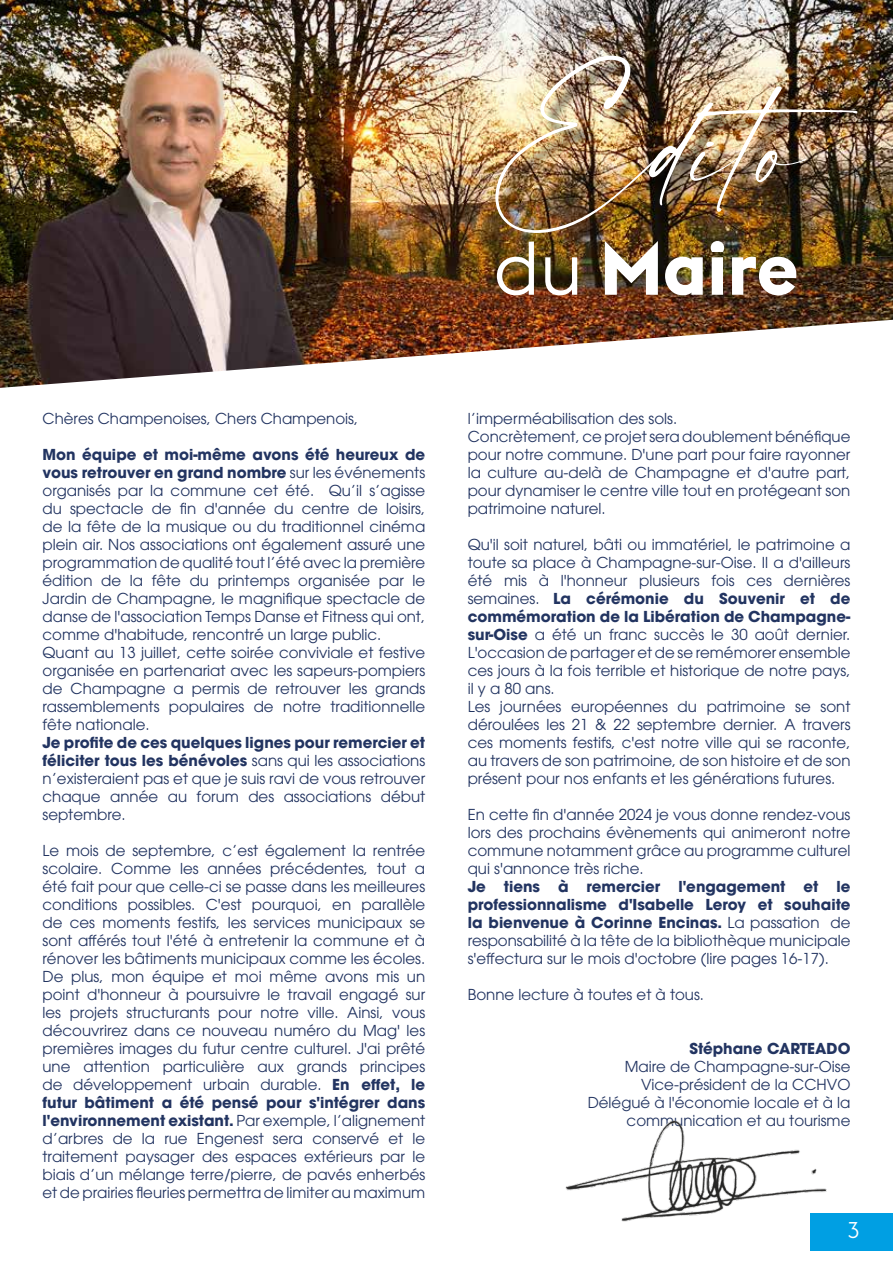
<style>
.page{position:relative;width:893px;height:1263px;background:#fff}
.page>*{position:absolute;margin:0;border:0;box-sizing:border-box;transform-origin:0 0}
.t1{font:109.8px "modernline Personal Use";color:#fff}
.t2{font:700 74.85px "Euclid Flex";letter-spacing:-.005em;color:#fff}
.t3{font:300 22.5px "Euclid Flex";color:#fff}
.t4{font:15px/18px "ITC Avant Garde Std";color:#223461;text-align:justify}
.t5{font:700 15px "ITC Avant Garde Std";color:#223461}
.s1{font-weight:300}
.s2{font-weight:700}
</style>
<div class="page">
<img style="left:0;top:0;width:893px;height:320px">
<div style="left:498px;top:58px;width:378px;height:194px;background:#000;opacity:.75"></div>
<img style="left:0;top:320px;width:889px;height:68px">
<img style="left:565px;top:1120px;width:262px;height:102px">
<div style="left:810px;top:1213px;width:83px;height:38px;background:#009fe3"></div>
<h1 class="t1" style="left:494px;top:89px;width:406px">Edito</h1>
<h2 class="t2" style="left:494px;top:225px;width:307px"><span class="s1">du</span> Maire</h2>
<p class="t4" style="left:43px;top:409px;width:317px">Chères Champenoises, Chers Champenois,</p>
<p class="t4" style="left:43px;top:445px;width:384px;text-align:left"><span class="s2">Mon équipe et moi-même avons été heureux de vous retrouver en grand nombre</span> sur les événements organisés par la commune cet été. Qu’il s’agisse du spectacle de fin d'année du centre de loisirs, de la fête de la musique ou du traditionnel cinéma plein air. Nos associations ont également assuré une programmation de qualité tout l’été avec la première édition de la fête du printemps organisée par le Jardin de Champagne, le magnifique spectacle de danse de l'association Temps Danse et Fitness qui ont, comme d'habitude, rencontré un large public.<br>Quant au 13 juillet, cette soirée conviviale et festive organisée en partenariat avec les sapeurs-pompiers de Champagne a permis de retrouver les grands rassemblements populaires de notre traditionnelle fête nationale.</p>
<p class="t4" style="left:43px;top:733px;width:384px"><span class="s2">Je profite de ces quelques lignes pour remercier et féliciter tous les bénévoles</span> sans qui les associations n’existeraient pas et que je suis ravi de vous retrouver chaque année au forum des associations début septembre.</p>
<p class="t4" style="left:43px;top:841px;width:384px">Le mois de septembre, c’est également la rentrée scolaire. Comme les années précédentes, tout a été fait pour que celle-ci se passe dans les meilleures conditions possibles. C'est pourquoi, en parallèle de ces moments festifs, les services municipaux se sont afférés tout l'été à entretenir la commune et à rénover les bâtiments municipaux comme les écoles.<br>De plus, mon équipe et moi même avons mis un point d'honneur à poursuivre le travail engagé sur les projets structurants pour notre ville. Ainsi, vous découvrirez dans ce nouveau numéro du Mag' les premières images du futur centre culturel. J'ai prêté une attention particulière aux grands principes de développement urbain durable. <span class="s2">En effet, le futur bâtiment a été pensé pour s'intégrer dans l'environnement existant.</span> Par exemple, l’alignement d’arbres de la rue Engenest sera conservé et le traitement paysager des espaces extérieurs par le biais d’un mélange terre/pierre, de pavés enherbés et de prairies fleuries permettra de limiter au maximum</p>
<p class="t4" style="left:468px;top:409px;width:384px;text-align:left">l’imperméabilisation des sols.<br>Concrètement, ce projet sera doublement bénéfique pour notre commune. D'une part pour faire rayonner la culture au-delà de Champagne et d'autre part, pour dynamiser le centre ville tout en protégeant son patrimoine naturel.</p>
<p class="t4" style="left:468px;top:535px;width:384px;text-align:left">Qu'il soit naturel, bâti ou immatériel, le patrimoine a toute sa place à Champagne-sur-Oise. Il a d'ailleurs été mis à l'honneur plusieurs fois ces dernières semaines. <span class="s2">La cérémonie du Souvenir et de commémoration de la Libération de Champagne&shy;sur-Oise</span> a été un franc succès le 30 août dernier.<br>L'occasion de partager et de se remémorer ensemble ces jours à la fois terrible et historique de notre pays, il y a 80 ans.<br>Les journées européennes du patrimoine se sont déroulées les 21 &amp; 22 septembre dernier. A travers ces moments festifs, c'est notre ville qui se raconte, au travers de son patrimoine, de son histoire et de son présent pour nos enfants et les générations futures.</p>
<p class="t4" style="left:468px;top:805px;width:384px">En cette fin d'année 2024 je vous donne rendez-vous lors des prochains évènements qui animeront notre commune notamment grâce au programme culturel qui s'annonce très riche.</p>
<p class="t4" style="left:468px;top:877px;width:384px"><span class="s2">Je tiens à remercier l'engagement et le professionnalisme d'Isabelle Leroy et souhaite la bienvenue à Corinne Encinas.</span> La passation de responsabilité à la tête de la bibliothèque municipale s'effectura sur le mois d'octobre (lire pages 16-17).</p>
<p class="t4" style="left:468px;top:985px;width:238px">Bonne lecture à toutes et à tous.</p>
<p class="t5" style="left:690px;top:1038px;width:162px">Stéphane CARTEADO</p>
<p class="t4" style="left:588px;top:1057px;width:264px;text-align:right">Maire de Champagne-sur-Oise<br>Vice-président de la CCHVO<br>Délégué à l'économie locale et à la communication et au tourisme</p>
<h3 class="t3" style="left:848px;top:1217px;width:13px">3</h3>
</div>
